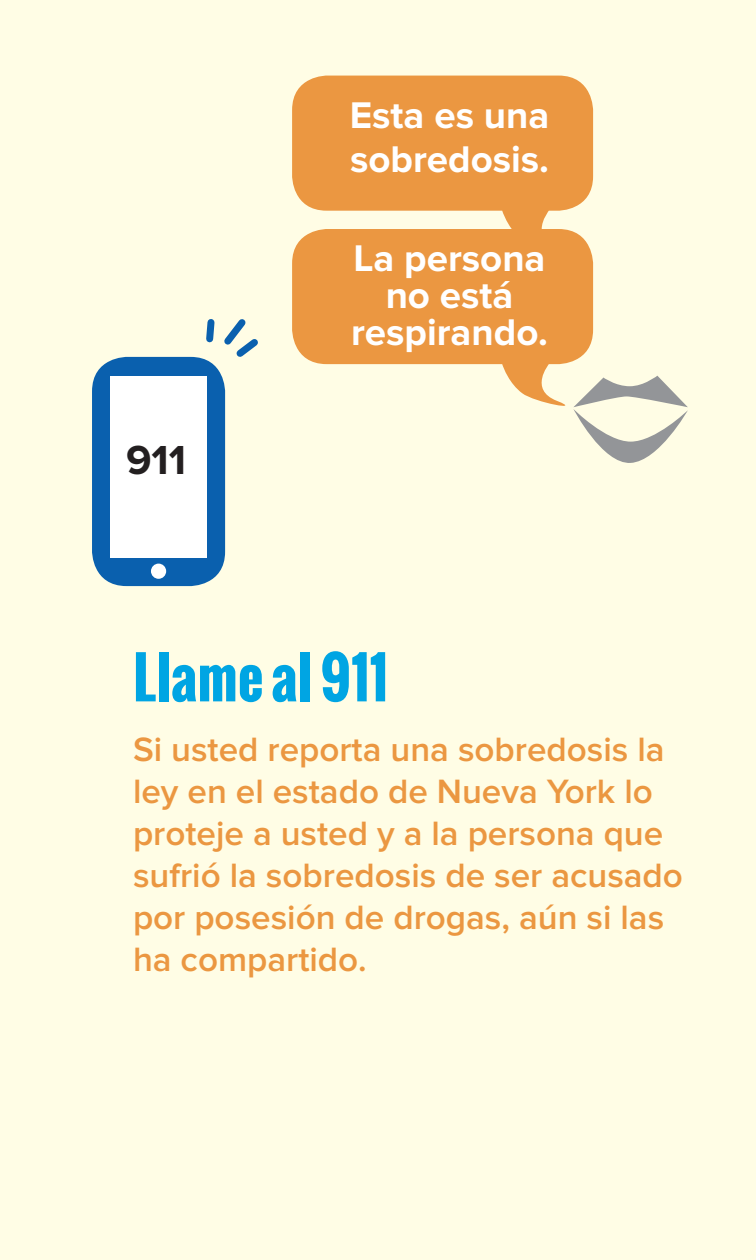
<style>
.page{position:relative;width:756px;height:1260px;background:#fffde5}
.page>*{position:absolute;margin:0;border:0;box-sizing:border-box;transform-origin:0 0}
.t1{font:700 56px "Oswald";color:#00a5e3}
.t2{font:700 42px "Proxima Nova";color:#231f20}
.t3{font:700 38.5px/36.8px "Proxima Nova";color:#fff}
.t4{font:600 35px/42px "Proxima Nova";color:#eb9741}
</style>
<div class="page">
<svg style="left:575px;top:376px;width:113px;height:87px"></svg>
<div style="left:92px;top:357px;width:133px;height:229px;background:#0a60ae;border-radius:35px"></div>
<div style="left:110px;top:376px;width:97px;height:181px;background:#fff"></div>
<div style="left:151px;top:564px;width:15px;height:15px;background:#fff;border-radius:50%"></div>
<svg style="left:202px;top:319px;width:56px;height:44px"></svg>
<svg style="left:292px;top:76px;width:301px;height:336px;fill:#eb9741"></svg>
<p class="t3" style="left:350px;top:94px;width:201px;line-height:43.8px">Esta es una sobredosis.</p>
<p class="t2" style="left:126px;top:435px;width:62px">911</p>
<p class="t3" style="left:351px;top:241px;width:199px;text-align:center">La persona no está respirando.</p>
<p class="t1" style="left:133px;top:636px;width:257px">Llame al 911</p>
<p class="t4" style="left:133px;top:729px;width:552px">Si usted reporta una sobredosis la ley en el estado de Nueva York lo proteje a usted y a la persona que sufrió la sobredosis de ser acusado por posesión de drogas, aún si las ha compartido.</p>
</div>
